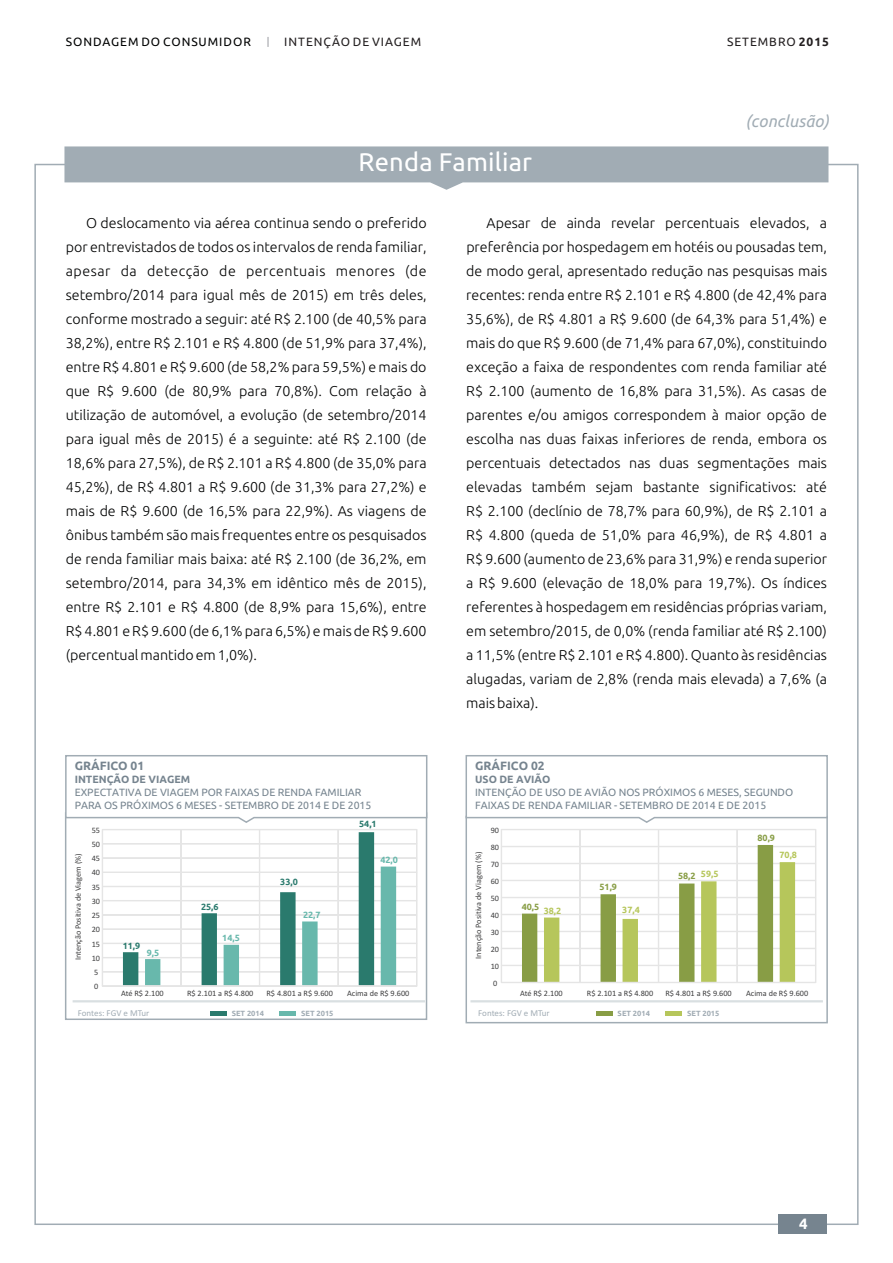
<style>
.page{position:relative;width:893px;height:1263px;background:#fff}
.page>*{position:absolute;margin:0;border:0;box-sizing:border-box;transform-origin:0 0}
.t1{font:25.5px "Ubuntu";letter-spacing:.01em;color:#fff}
.t2{font:italic 16.5px "Ubuntu";letter-spacing:.01em;color:#a1acb4}
.t3{font:700 15px "Ubuntu";color:#fff}
.t4{font:300 14.25px/24px "Ubuntu";color:#010202;text-align:justify}
.t5{font:300 14.25px "Ubuntu";letter-spacing:.035em;color:#010202}
.t6{font:12px "Ubuntu";letter-spacing:.085em;color:#231f20}
.t7{font:12px "Ubuntu";letter-spacing:.085em;color:#010202}
.t8{font:700 12px "Ubuntu";color:#76848f}
.t9{font:10.5px/12.9px "Ubuntu";color:#76848f}
.t10{font:700 10.5px "Ubuntu";color:#76848f}
.t11{font:9px "Calibri";letter-spacing:-.005em;color:#a1acb4}
.t12{font:700 9px "Ubuntu";color:#2a7a6d}
.t13{font:700 9px "Ubuntu";color:#889d45}
.t14{font:700 9px "Ubuntu";color:#b6c65b}
.t15{font:700 9px "Ubuntu";color:#68b8ac}
.t16{font:8.25px "Calibri";color:#3e3e3f}
.t17{font:700 7.5px "Ubuntu";color:#a1acb4}
.s1{font-weight:700}
</style>
<div class="page">
<svg style="left:64px;top:146px;width:764px;height:44px"></svg>
<svg style="left:65px;top:987px;width:363px;height:33px"></svg>
<hr style="left:210px;top:1011px;width:16px;height:4px;background:#2a7a6d">
<hr style="left:279px;top:1011px;width:17px;height:4px;background:#68b8ac">
<hr style="left:73px;top:1000px;width:352px;height:2px;background:#d9dfe1">
<svg style="left:465px;top:983px;width:363px;height:41px"></svg>
<hr style="left:470px;top:1000px;width:353px;height:2px;background:#d9dfe1">
<hr style="left:596px;top:1011px;width:16px;height:4px;background:#889d45">
<hr style="left:665px;top:1011px;width:17px;height:4px;background:#b6c65b">
<div style="left:779px;top:1214px;width:48px;height:20px;background:#76848f"></div>
<svg style="left:267px;top:37px;width:2px;height:10px"></svg>
<svg style="left:65px;top:755px;width:363px;height:232px"></svg>
<svg style="left:465px;top:755px;width:363px;height:228px"></svg>
<p class="t7" style="left:66px;top:36px;width:187px">SONDAGEM DO CONSUMIDOR</p>
<p class="t6" style="left:284px;top:36px;width:138px">INTENÇÃO DE VIAGEM</p>
<p class="t6" style="left:727px;top:37px;width:104px">SETEMBRO <span class="s1">2015</span></p>
<h1 class="t1" style="left:359px;top:152px;width:175px">Renda Familiar</h1>
<p class="t2" style="left:745px;top:114px;width:85px">(conclusão)</p>
<p class="t4" style="left:86px;top:212px;width:342px">O deslocamento via aérea continua sendo o preferido</p>
<p class="t4" style="left:487px;top:212px;width:342px">Apesar de ainda revelar percentuais elevados, a</p>
<p class="t4" style="left:66px;top:236px;width:362px">por entrevistados de todos os intervalos de renda familiar,</p>
<p class="t4" style="left:466px;top:236px;width:362px">preferência por hospedagem em hotéis ou pousadas tem,</p>
<p class="t5" style="left:66px;top:265px;width:362px">apesar da detecção de percentuais menores (de</p>
<p class="t4" style="left:466px;top:260px;width:362px">de modo geral, apresentado redução nas pesquisas mais</p>
<p class="t4" style="left:66px;top:284px;width:362px">setembro/2014 para igual mês de 2015) em três deles,</p>
<p class="t4" style="left:466px;top:284px;width:362px">recentes: renda entre R$ 2.101 e R$ 4.800 (de 42,4% para</p>
<p class="t4" style="left:66px;top:308px;width:362px">conforme mostrado a seguir: até R$ 2.100 (de 40,5% para</p>
<p class="t4" style="left:466px;top:308px;width:362px">35,6%), de R$ 4.801 a R$ 9.600 (de 64,3% para 51,4%) e</p>
<p class="t4" style="left:66px;top:332px;width:362px">38,2%), entre R$ 2.101 e R$ 4.800 (de 51,9% para 37,4%),</p>
<p class="t4" style="left:466px;top:332px;width:362px">mais do que R$ 9.600 (de 71,4% para 67,0%), constituindo</p>
<p class="t4" style="left:66px;top:356px;width:362px">entre R$ 4.801 e R$ 9.600 (de 58,2% para 59,5%) e mais do</p>
<p class="t4" style="left:466px;top:356px;width:362px">exceção a faixa de respondentes com renda familiar até</p>
<p class="t4" style="left:66px;top:380px;width:362px">que R$ 9.600 (de 80,9% para 70,8%). Com relação à</p>
<p class="t4" style="left:466px;top:380px;width:362px">R$ 2.100 (aumento de 16,8% para 31,5%). As casas de</p>
<p class="t4" style="left:66px;top:404px;width:362px">utilização de automóvel, a evolução (de setembro/2014</p>
<p class="t4" style="left:466px;top:404px;width:362px">parentes e/ou amigos correspondem à maior opção de</p>
<p class="t4" style="left:66px;top:428px;width:362px">para igual mês de 2015) é a seguinte: até R$ 2.100 (de</p>
<p class="t4" style="left:466px;top:428px;width:362px">escolha nas duas faixas inferiores de renda, embora os</p>
<p class="t4" style="left:66px;top:452px;width:362px">18,6% para 27,5%), de R$ 2.101 a R$ 4.800 (de 35,0% para</p>
<p class="t4" style="left:466px;top:452px;width:362px">percentuais detectados nas duas segmentações mais</p>
<p class="t4" style="left:66px;top:476px;width:362px">45,2%), de R$ 4.801 a R$ 9.600 (de 31,3% para 27,2%) e</p>
<p class="t4" style="left:466px;top:476px;width:362px">elevadas também sejam bastante significativos: até</p>
<p class="t4" style="left:66px;top:500px;width:362px">mais de R$ 9.600 (de 16,5% para 22,9%). As viagens de</p>
<p class="t4" style="left:466px;top:500px;width:362px">R$ 2.100 (declínio de 78,7% para 60,9%), de R$ 2.101 a</p>
<p class="t4" style="left:66px;top:524px;width:362px">ônibus também são mais frequentes entre os pesquisados</p>
<p class="t4" style="left:466px;top:524px;width:362px">R$ 4.800 (queda de 51,0% para 46,9%), de R$ 4.801 a</p>
<p class="t4" style="left:66px;top:548px;width:362px">de renda familiar mais baixa: até R$ 2.100 (de 36,2%, em</p>
<p class="t4" style="left:466px;top:548px;width:362px">R$ 9.600 (aumento de 23,6% para 31,9%) e renda superior</p>
<p class="t4" style="left:66px;top:572px;width:362px">setembro/2014, para 34,3% em idêntico mês de 2015),</p>
<p class="t4" style="left:466px;top:572px;width:362px">a R$ 9.600 (elevação de 18,0% para 19,7%). Os índices</p>
<p class="t4" style="left:66px;top:596px;width:362px">entre R$ 2.101 e R$ 4.800 (de 8,9% para 15,6%), entre</p>
<p class="t4" style="left:466px;top:596px;width:362px">referentes à hospedagem em residências próprias variam,</p>
<p class="t4" style="left:66px;top:620px;width:362px">R$ 4.801 e R$ 9.600 (de 6,1% para 6,5%) e mais de R$ 9.600</p>
<p class="t4" style="left:466px;top:620px;width:362px">em setembro/2015, de 0,0% (renda familiar até R$ 2.100)</p>
<p class="t4" style="left:66px;top:644px;width:193px">(percentual mantido em 1,0%).</p>
<p class="t4" style="left:466px;top:644px;width:362px">a 11,5% (entre R$ 2.101 e R$ 4.800). Quanto às residências alugadas, variam de 2,8% (renda mais elevada) a 7,6% (a mais baixa).</p>
<p class="t8" style="left:75px;top:761px;width:71px">GRÁFICO 01</p>
<p class="t9" style="left:75px;top:787px;width:298px">EXPECTATIVA DE VIAGEM POR FAIXAS DE RENDA FAMILIAR<br>PARA OS PRÓXIMOS 6 MESES - SETEMBRO DE 2014 E DE 2015</p>
<p class="t10" style="left:75px;top:775px;width:117px">INTENÇÃO DE VIAGEM</p>
<p class="t8" style="left:475px;top:761px;width:71px">GRÁFICO 02</p>
<p class="t9" style="left:475px;top:787px;width:320px">INTENÇÃO DE USO DE AVIÃO NOS PRÓXIMOS 6 MESES, SEGUNDO<br>FAIXAS DE RENDA FAMILIAR - SETEMBRO DE 2014 E DE 2015</p>
<p class="t10" style="left:475px;top:775px;width:77px">USO DE AVIÃO</p>
<p class="t16" style="left:92px;top:826px;width:10px">55</p>
<p class="t16" style="left:92px;top:841px;width:10px">50</p>
<p class="t12" style="left:359px;top:820px;width:19px">54,1</p>
<p class="t16" style="left:491px;top:826px;width:10px">90</p>
<p class="t16" style="left:491px;top:843px;width:10px">80</p>
<p class="t13" style="left:757px;top:834px;width:19px">80,9</p>
<p class="t16" style="left:75px;top:960px;width:108px;rotate:-90deg">Intenção Positiva de Viagem (%)</p>
<p class="t16" style="left:92px;top:855px;width:10px">45</p>
<p class="t16" style="left:92px;top:869px;width:10px">40</p>
<p class="t16" style="left:92px;top:883px;width:10px">35</p>
<p class="t16" style="left:92px;top:898px;width:10px">30</p>
<p class="t16" style="left:92px;top:912px;width:10px">25</p>
<p class="t16" style="left:92px;top:926px;width:10px">20</p>
<p class="t16" style="left:92px;top:940px;width:10px">15</p>
<p class="t16" style="left:92px;top:954px;width:10px">10</p>
<p class="t12" style="left:123px;top:941px;width:19px">11,9</p>
<p class="t15" style="left:147px;top:948px;width:14px">9,5</p>
<p class="t12" style="left:201px;top:902px;width:19px">25,6</p>
<p class="t15" style="left:222px;top:934px;width:19px">14,5</p>
<p class="t12" style="left:280px;top:878px;width:19px">33,0</p>
<p class="t15" style="left:303px;top:911px;width:19px">22,7</p>
<p class="t15" style="left:380px;top:856px;width:19px">42,0</p>
<p class="t16" style="left:475px;top:959px;width:108px;rotate:-90deg">Intenção Positiva de Viagem (%)</p>
<p class="t16" style="left:491px;top:860px;width:10px">70</p>
<p class="t16" style="left:491px;top:877px;width:10px">60</p>
<p class="t16" style="left:491px;top:894px;width:10px">50</p>
<p class="t16" style="left:491px;top:911px;width:10px">40</p>
<p class="t16" style="left:491px;top:928px;width:10px">30</p>
<p class="t16" style="left:491px;top:945px;width:10px">20</p>
<p class="t13" style="left:599px;top:883px;width:19px">51,9</p>
<p class="t13" style="left:522px;top:903px;width:19px">40,5</p>
<p class="t14" style="left:544px;top:906px;width:19px">38,2</p>
<p class="t14" style="left:622px;top:906px;width:19px">37,4</p>
<p class="t14" style="left:701px;top:870px;width:19px">59,5</p>
<p class="t13" style="left:678px;top:872px;width:19px">58,2</p>
<p class="t14" style="left:779px;top:851px;width:19px">70,8</p>
<p class="t16" style="left:94px;top:969px;width:6px">5</p>
<p class="t16" style="left:491px;top:962px;width:10px">10</p>
<p class="t16" style="left:94px;top:983px;width:6px">0</p>
<p class="t16" style="left:121px;top:989px;width:44px">Até R$ 2.100</p>
<p class="t16" style="left:187px;top:989px;width:68px">R$ 2.101 a R$ 4.800</p>
<p class="t16" style="left:266px;top:989px;width:68px">R$ 4.801 a R$ 9.600</p>
<p class="t16" style="left:347px;top:989px;width:64px">Acima de R$ 9.600</p>
<p class="t16" style="left:493px;top:979px;width:6px">0</p>
<p class="t16" style="left:520px;top:989px;width:44px">Até R$ 2.100</p>
<p class="t16" style="left:587px;top:989px;width:68px">R$ 2.101 a R$ 4.800</p>
<p class="t16" style="left:665px;top:989px;width:68px">R$ 4.801 a R$ 9.600</p>
<p class="t16" style="left:746px;top:989px;width:64px">Acima de R$ 9.600</p>
<p class="t11" style="left:78px;top:1009px;width:73px">Fontes: FGV e MTur</p>
<p class="t17" style="left:232px;top:1010px;width:34px">SET 2014</p>
<p class="t17" style="left:301px;top:1010px;width:34px">SET 2015</p>
<p class="t11" style="left:478px;top:1009px;width:73px">Fontes: FGV e MTur</p>
<p class="t17" style="left:618px;top:1010px;width:34px">SET 2014</p>
<p class="t17" style="left:687px;top:1010px;width:34px">SET 2015</p>
<p class="t3" style="left:799px;top:1218px;width:10px">4</p>
</div>
